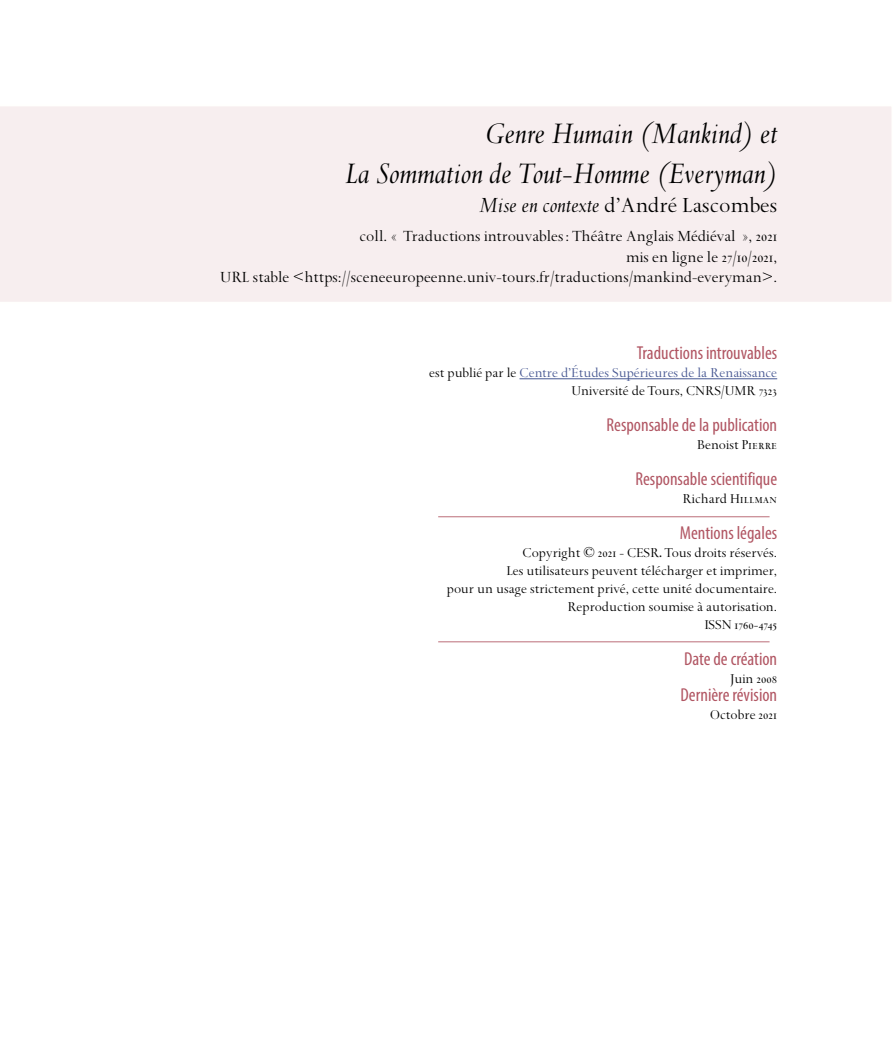
<style>
.page{position:relative;width:893px;height:1063px;background:#fff}
.page>*{position:absolute;margin:0;border:0;box-sizing:border-box;transform-origin:0 0}
.t1{font:italic 33px/39.6px "Spectrum";color:#000;text-align:right}
.t2{font:24px "Spectrum";color:#000}
.t3{font:condensed 18.75px "Myriad Pro";color:#b15663}
.t4{font:17.25px/20.7px "Spectrum";color:#000;text-align:right}
.t5{font:15px/18px "Spectrum";color:#000;text-align:right}
.t6{font:15px "Spectrum MT SC";letter-spacing:-.005em;color:#000}
.s1{font-style:italic}
.s2{font-family:"Spectrum MT SC"}
.s3{color:#465792}
.s4{font-family:"Myriad Pro";font-stretch:condensed}
.s5{font-family:"Spectrum"}
</style>
<div class="page">
<div style="left:0;top:106px;width:891px;height:196px;background:#f7eeef"></div>
<hr style="left:438px;top:641px;width:332px;height:1px;background:#b15663">
<hr style="left:438px;top:516px;width:332px;height:1px;background:#b15663">
<hr style="left:519px;top:378px;width:258px;height:1px;background:#465792">
<h1 class="t1" style="left:345px;top:114px;width:434px">Genre Humain (Mankind) et<br>La Sommation de Tout-Homme (Everyman)</h1>
<h2 class="t2" style="left:479px;top:192px;width:300px"><span class="s1">Mise en contexte</span> d’André Lascombes</h2>
<p class="t4" style="left:220px;top:226px;width:559px">coll. « Traductions introuvables: Théâtre Anglais Médiéval », <span class="s2">2021<br></span>mis en ligne le <span class="s2">27/10/2021</span>,<br>URL stable &lt;https://sceneeuropeenne.univ-tours.fr/traductions/mankind-everyman&gt;.</p>
<p class="t3" style="left:637px;top:342px;width:142px">Traductions introuvables</p>
<p class="t5" style="left:429px;top:364px;width:350px">est publié par le <span class="s3">Centre d’Études Supérieures de la Renaissance<br></span>Université de Tours, CNRS/UMR <span class="s2">7323</span></p>
<p class="t3" style="left:607px;top:414px;width:172px">Responsable de la publication</p>
<p class="t5" style="left:697px;top:436px;width:81px">Benoist <span class="s2">Pierre</span></p>
<p class="t3" style="left:635px;top:468px;width:143px">Responsable scientifique</p>
<p class="t5" style="left:683px;top:490px;width:96px">Richard <span class="s2">Hillman</span></p>
<p class="t3" style="left:680px;top:522px;width:99px">Mentions légales</p>
<p class="t5" style="left:447px;top:544px;width:332px">Copyright © <span class="s2">2021</span> - CESR<span class="s4">.</span> Tous droits réservés.<br>Les utilisateurs peuvent télécharger et imprimer,<br>pour un usage strictement privé, cette unité documentaire.<br>Reproduction soumise à autorisation.</p>
<p class="t6" style="left:705px;top:617px;width:74px"><span class="s5">ISSN</span> 1760<span class="s5">-</span>4745</p>
<p class="t3" style="left:684px;top:648px;width:95px">Date de création</p>
<p class="t5" style="left:731px;top:670px;width:48px">Juin <span class="s2">2008</span></p>
<p class="t3" style="left:680px;top:684px;width:98px">Dernière révision</p>
<p class="t5" style="left:710px;top:706px;width:69px">Octobre <span class="s2">2021</span></p>
</div>
